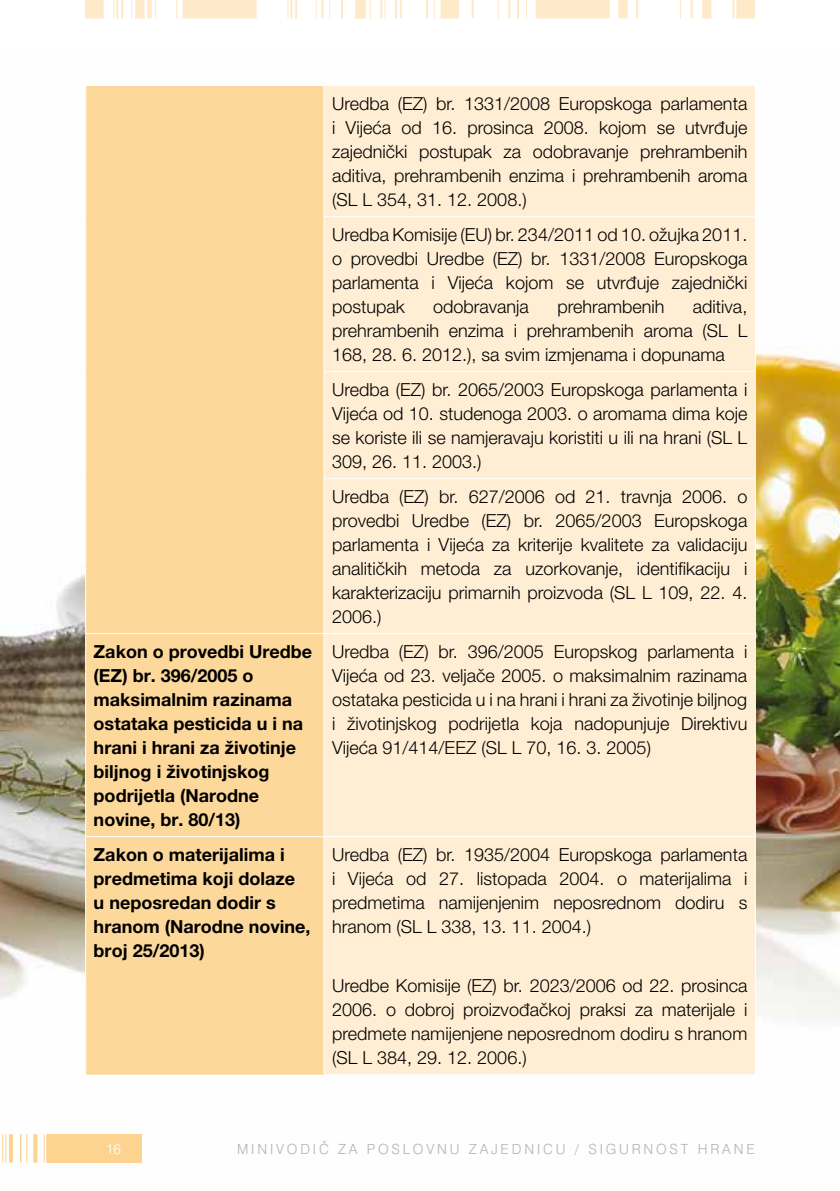
<style>
.page{position:relative;width:840px;height:1191px;background:#fff}
.page>*{position:absolute;margin:0;border:0;box-sizing:border-box;transform-origin:0 0}
.t1{font:300 18px/24px "Helvetica Neue LT Pro";color:#000;text-align:justify}
.t2{font:700 18px/24px "Helvetica Neue LT Pro";color:#000}
.t3{font:14px "HR Swiss 721 Light BT";letter-spacing:.2em;color:#b1b3b4}
.t4{font:14px "HR Swiss 721 Light BT";color:#fff}
</style>
<div class="page">
<img style="left:0;top:347px;width:839px;height:816px">
<div style="left:86px;top:86px;width:237px;height:988px;background:#fdd89b"></div>
<div style="left:324px;top:86px;width:430px;height:988px;background:#ffeed4"></div>
<hr style="left:85px;top:217px;width:1px;height:154px;background:#fff">
<hr style="left:85px;top:371px;width:1px;height:107px;background:#fff">
<hr style="left:85px;top:478px;width:1px;height:155px;background:#fff">
<hr style="left:85px;top:967px;width:1px;height:107px;background:#fff">
<hr style="left:85px;top:634px;width:1px;height:202px;background:#fff">
<hr style="left:85px;top:633px;width:239px;height:1px;background:#fff">
<hr style="left:85px;top:837px;width:1px;height:130px;background:#fff">
<hr style="left:85px;top:836px;width:239px;height:1px;background:#fff">
<hr style="left:323px;top:217px;width:1px;height:154px;background:#fff">
<hr style="left:323px;top:216px;width:432px;height:1px;background:#fff">
<hr style="left:754px;top:217px;width:1px;height:154px;background:#fff">
<hr style="left:323px;top:372px;width:1px;height:106px;background:#fff">
<hr style="left:323px;top:371px;width:432px;height:1px;background:#fff">
<hr style="left:754px;top:372px;width:1px;height:106px;background:#fff">
<hr style="left:323px;top:479px;width:1px;height:154px;background:#fff">
<hr style="left:323px;top:478px;width:432px;height:1px;background:#fff">
<hr style="left:754px;top:479px;width:1px;height:154px;background:#fff">
<hr style="left:323px;top:634px;width:1px;height:202px;background:#fff">
<hr style="left:324px;top:633px;width:431px;height:1px;background:#fff">
<hr style="left:754px;top:634px;width:1px;height:202px;background:#fff">
<hr style="left:323px;top:837px;width:1px;height:130px;background:#fff">
<hr style="left:324px;top:836px;width:431px;height:1px;background:#fff">
<hr style="left:754px;top:837px;width:1px;height:130px;background:#fff">
<hr style="left:323px;top:967px;width:1px;height:107px;background:#fff">
<hr style="left:754px;top:967px;width:1px;height:107px;background:#fff">
<hr style="left:323px;top:1074px;width:432px;height:1px;background:#fff">
<div style="left:47px;top:1134px;width:95px;height:28px;background:#fdd48f"></div>
<svg style="left:33px;top:1134px;width:4px;height:28px"></svg>
<hr style="left:9px;top:1134px;width:4px;height:28px;background:#fdd48f">
<svg style="left:44px;top:1134px;width:3px;height:28px"></svg>
<svg style="left:2px;top:1134px;width:5px;height:28px"></svg>
<svg style="left:20px;top:1134px;width:7px;height:28px"></svg>
<div style="left:736px;top:0;width:18px;height:18px;background:#feeac9"></div>
<div style="left:535px;top:0;width:74px;height:18px;background:#feeac9"></div>
<div style="left:182px;top:0;width:74px;height:18px;background:#feeac9"></div>
<div style="left:440px;top:0;width:19px;height:18px;background:#feeac9"></div>
<div style="left:85px;top:0;width:19px;height:18px;background:#feeac9"></div>
<div style="left:355px;top:0;width:9px;height:18px;background:#fef0d8"></div>
<div style="left:701px;top:0;width:10px;height:18px;background:#feeac9"></div>
<div style="left:135px;top:0;width:9px;height:18px;background:#feeac9"></div>
<div style="left:356px;top:0;width:9px;height:18px;background:#feeac9"></div>
<div style="left:618px;top:0;width:9px;height:18px;background:#feeac9"></div>
<svg style="left:497px;top:0;width:1px;height:18px"></svg>
<svg style="left:329px;top:0;width:1px;height:18px"></svg>
<svg style="left:131px;top:0;width:1px;height:18px"></svg>
<svg style="left:176px;top:0;width:1px;height:18px"></svg>
<svg style="left:341px;top:0;width:2px;height:18px"></svg>
<svg style="left:426px;top:0;width:8px;height:18px"></svg>
<svg style="left:315px;top:0;width:8px;height:18px"></svg>
<svg style="left:144px;top:0;width:12px;height:18px"></svg>
<svg style="left:471px;top:0;width:2px;height:18px"></svg>
<svg style="left:517px;top:0;width:2px;height:18px"></svg>
<svg style="left:636px;top:0;width:1px;height:18px"></svg>
<svg style="left:690px;top:0;width:2px;height:18px"></svg>
<svg style="left:508px;top:0;width:2px;height:18px"></svg>
<svg style="left:380px;top:0;width:5px;height:18px"></svg>
<svg style="left:395px;top:0;width:6px;height:18px"></svg>
<svg style="left:287px;top:0;width:10px;height:18px"></svg>
<svg style="left:113px;top:0;width:10px;height:18px"></svg>
<svg style="left:732px;top:0;width:2px;height:18px"></svg>
<p class="t1" style="left:332px;top:91px;width:416px">Uredba (EZ) br. 1331/2008 Europskoga parlamenta i Vijeća od 16. prosinca 2008. kojom se utvrđuje zajednički postupak za odobravanje prehrambenih aditiva, prehrambenih enzima i prehrambenih aroma (SL L 354, 31. 12. 2008.)</p>
<p class="t1" style="left:332px;top:222px;width:416px">Uredba Komisije (EU) br. 234/2011 od 10. ožujka 2011. o provedbi Uredbe (EZ) br. 1331/2008 Europskoga parlamenta i Vijeća kojom se utvrđuje zajednički postupak</p>
<p class="t1" style="left:332px;top:294px;width:416px;text-indent:361px">aditiva, prehrambenih enzima i prehrambenih aroma (SL L 168, 28. 6. 2012.), sa svim izmjenama i dopunama</p>
<p class="t1" style="left:332px;top:377px;width:416px">Uredba (EZ) br. 2065/2003 Europskoga parlamenta i Vijeća od 10. studenoga 2003. o aromama dima koje se koriste ili se namjeravaju koristiti u ili na hrani (SL L 309, 26. 11. 2003.)</p>
<p class="t1" style="left:332px;top:484px;width:416px">Uredba (EZ) br. 627/2006 od 21. travnja 2006. o provedbi Uredbe (EZ) br. 2065/2003 Europskoga parlamenta i Vijeća za kriterije kvalitete za validaciju analitičkih metoda za uzorkovanje, identifikaciju i karakterizaciju primarnih proizvoda (SL L 109, 22. 4.<br>2006.)</p>
<p class="t1" style="left:433px;top:294px;width:97px">odobravanja</p>
<p class="t1" style="left:557px;top:294px;width:109px">prehrambenih</p>
<p class="t2" style="left:94px;top:639px;width:220px">Zakon o provedbi Uredbe (EZ) br. 396/2005 o maksimalnim razinama ostataka pesticida u i na hrani i hrani za životinje biljnog i životinjskog podrijetla (Narodne novine, br. 80/13)</p>
<p class="t1" style="left:332px;top:639px;width:416px">Uredba (EZ) br. 396/2005 Europskog parlamenta i Vijeća od 23. veljače 2005. o maksimalnim razinama ostataka pesticida u i na hrani i hrani za životinje biljnog i životinjskog podrijetla koja nadopunjuje Direktivu Vijeća 91/414/EEZ (SL L 70, 16. 3. 2005)</p>
<p class="t2" style="left:94px;top:842px;width:218px">Zakon o materijalima i predmetima koji dolaze<br>u neposredan dodir s hranom (Narodne novine, broj 25/2013)</p>
<p class="t1" style="left:332px;top:842px;width:416px">Uredba (EZ) br. 1935/2004 Europskoga parlamenta i Vijeća od 27. listopada 2004. o materijalima i predmetima namijenjenim neposrednom dodiru s hranom (SL L 338, 13. 11. 2004.)</p>
<p class="t1" style="left:332px;top:973px;width:416px">Uredbe Komisije (EZ) br. 2023/2006 od 22. prosinca 2006. o dobroj proizvođačkoj praksi za materijale i predmete namijenjene neposrednom dodiru s hranom (SL L 384, 29. 12. 2006.)</p>
<p class="t4" style="left:106px;top:1140px;width:16px">16</p>
<p class="t3" style="left:237px;top:1140px;width:519px">MINIVODIČ ZA POSLOVNU ZAJEDNICU / SIGURNOST HRANE</p>
</div>
